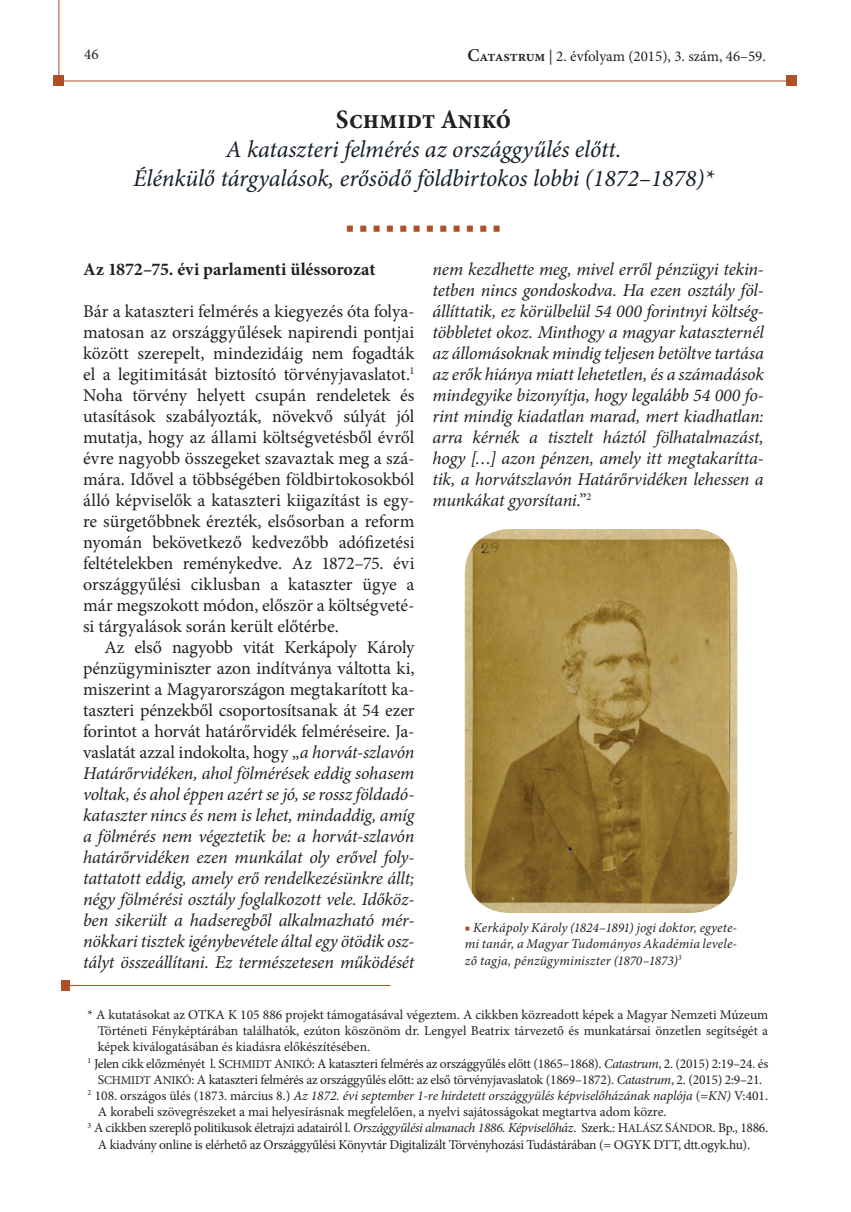
<style>
.page{position:relative;width:851px;height:1212px;background:#fff}
.page>*{position:absolute;margin:0;border:0;box-sizing:border-box;transform-origin:0 0}
.t1{font:700 condensed 27px "Minion Pro";color:#231f20}
.t2{font:italic 24px/28.8px "Minion Pro";letter-spacing:-.005em;color:#161f2a;text-align:center}
.t3{font:21px "Minion Pro";color:#ae4f25}
.t4{font:italic 18px/21px "Minion Pro";letter-spacing:-.015em;color:#231f20;text-align:justify}
.t5{font:18px/21px "Minion Pro";letter-spacing:-.005em;color:#231f20;text-align:justify}
.t6{font:700 18px "Minion Pro";letter-spacing:-.005em;color:#231f20}
.t7{font:15px "Minion Pro";color:#231f20}
.t8{font:13.5px "Minion Pro";letter-spacing:-.02em;color:#231f20}
.t9{font:italic 13.5px/16.5px "Minion Pro";color:#231f20;text-align:justify}
.t10{font:13.5px "Minion Pro";color:#231f20}
.s1{font-weight:600;font-size:18px}
.s2{font-weight:600}
.s3{font-style:normal}
.s4{font-style:normal;color:#fff}
.s5{color:#ae4f25}
.s6{font-size:12px}
.s7{font-style:italic}
</style>
<div class="page">
<hr style="left:59px;top:81px;width:728px;height:1px;background:#ae4f25">
<hr style="left:59px;top:0;width:1px;height:81px;background:#ae4f25">
<div style="left:786px;top:76px;width:10px;height:10px;background:#ae4f25"></div>
<div style="left:54px;top:76px;width:10px;height:10px;background:#ae4f25"></div>
<img style="left:464px;top:529px;width:273px;height:384px">
<hr style="left:61px;top:985px;width:329px;height:1px;background:#ae4f25">
<div style="left:61px;top:980px;width:9px;height:11px;background:#ae4f25"></div>
<p class="t7" style="left:84px;top:45px;width:16px">46</p>
<p class="t7" style="left:467px;top:46px;width:300px"><span class="s1">C</span><span class="s2">atastrum</span> | 2. évfolyam (2015), 3. szám, 46–59.</p>
<h1 class="t1" style="left:336px;top:101px;width:177px">Schmidt Anikó</h1>
<h2 class="t2" style="left:133px;top:135px;width:582px">A kataszteri felmérés az országgyűlés előtt.<br>Élénkülő tárgyalások, erősödő földbirtokos lobbi (1872–1878)*</h2>
<p class="t3" style="left:346px;top:213px;width:157px">■ ■ ■ ■ ■ ■ ■ ■ ■ ■ ■ ■</p>
<p class="t6" style="left:83px;top:256px;width:294px">Az 1872–75. évi parlamenti üléssorozat</p>
<p class="t5" style="left:83px;top:300px;width:333px">Bár a kataszteri felmérés a kiegyezés óta folya&shy;matosan az országgyűlések napirendi pontjai között szerepelt, mindezidáig nem fogadták el a legitimitását biztosító törvényjavaslatot.<sup>1<br></sup>Noha törvény helyett csupán rendeletek és utasítások szabályozták, növekvő súlyát jól mutatja, hogy az állami költségvetésből évről évre nagyobb összegeket szavaztak meg a szá&shy;mára. Idővel a többségében földbirtokosokból álló képviselők a kataszteri kiigazítást is egy&shy;re sürgetőbbnek érezték, elsősorban a reform nyomán bekövetkező kedvezőbb adófizetési feltételekben reménykedve. Az 1872–75. évi országgyűlési ciklusban a kataszter ügye a már megszokott módon, először a költségveté&shy;si tárgyalások során került előtérbe.</p>
<p class="t4" style="left:83px;top:636px;width:333px;text-indent:21px"><span class="s3">Az első nagyobb vitát Kerkápoly Károly pénzügyminiszter azon indítványa váltotta ki, miszerint a Magyarországon megtakarított ka&shy;taszteri pénzekből csoportosítsanak át 54 ezer forintot a horvát határőrvidék felméréseire. Ja&shy;vaslatát azzal indokolta, hogy „</span>a horvát-szlavón Határőrvidéken, ahol fölmérések eddig sohasem voltak, és ahol éppen azért se jó, se rossz földadó&shy;kataszter nincs és nem is lehet, mindaddig, amíg a fölmérés nem végeztetik be: a horvát-szlavón határőrvidéken ezen munkálat oly erővel foly&shy;tattatott eddig, amely erő rendelkezésünkre állt; négy fölmérési osztály foglalkozott vele. Időköz&shy;ben sikerült a hadseregből alkalmazható mér&shy;nökkari tisztek igénybevétele által egy ötödik osz&shy;tályt összeállítani. Ez természetesen működését</p>
<p class="t4" style="left:432px;top:258px;width:333px">nem kezdhette meg, mivel erről pénzügyi tekin&shy;tetben nincs gondoskodva. Ha ezen osztály föl&shy;állíttatik, ez körülbelül 54 000 forintnyi költség&shy;többletet okoz. Minthogy a magyar kataszternél az állomásoknak mindig teljesen betöltve tartása az erők hiánya miatt lehetetlen, és a számadások mindegyike bizonyítja, hogy legalább 54 000 fo&shy;rint mindig kiadatlan marad, mert kiadhatlan: arra kérnék a tisztelt háztól fölhatalmazást, hogy […] azon pénzen, amely itt megtakarítta&shy;tik, a horvátszlavón Határőrvidéken lehessen a munkákat gyorsítani<span class="s3">.”</span><sup>2</sup><span class="s4">,</span><sup>3</sup></p>
<p class="t9" style="left:465px;top:919px;width:274px"><span class="s5">■</span> Kerkápoly Károly (1824–1891) jogi doktor, egyete&shy;mi tanár, a Magyar Tudományos Akadémia levele&shy;ző tagja, pénzügyminiszter (1870–1873)<sup>3</sup></p>
<p class="t10" style="left:87px;top:1005px;width:682px">* A kutatásokat az OTKA K 105 886 projekt támogatásával végeztem. A cikkben közreadott képek a Magyar Nemzeti Múzeum</p>
<p class="t8" style="left:98px;top:1022px;width:671px">Történeti Fényképtárában találhatók, ezúton köszönöm dr. Lengyel Beatrix tárvezető és munkatársai önzetlen segítségét a</p>
<p class="t8" style="left:98px;top:1038px;width:273px">képek kiválogatásában és kiadásra előkészítésében.</p>
<p class="t8" style="left:87px;top:1054px;width:682px"><sup>1</sup> Jelen cikk előzményét l. S<span class="s6">CHMIDT</span> A<span class="s6">NIKÓ</span>: A kataszteri felmérés az országgyűlés előtt (1865–1868). <span class="s7">Catastrum</span>, 2. (2015) 2:19–24. és</p>
<p class="t8" style="left:98px;top:1070px;width:665px">S<span class="s6">CHMIDT</span> A<span class="s6">NIKÓ</span>: A kataszteri felmérés az országgyűlés előtt: az első törvényjavaslatok (1869–1872). <span class="s7">Catastrum</span>, 2. (2015) 2:9–21.</p>
<p class="t9" style="left:87px;top:1087px;width:682px"><sup>2</sup> <span class="s3">108. országos ülés (1873. március 8.)</span> Az 1872. évi september 1-re hirdetett országgyülés képviselőházának naplója <span class="s3">(=</span>KN) <span class="s3">V:401.</span></p>
<p class="t10" style="left:98px;top:1103px;width:570px">A korabeli szövegrészeket a mai helyesírásnak megfelelően, a nyelvi sajátosságokat megtartva adom közre.</p>
<p class="t8" style="left:87px;top:1119px;width:682px"><sup>3</sup> A cikkben szereplő politikusok életrajzi adatairól l. <span class="s7">Országgyűlési almanach 1886. Képviselőház</span>. Szerk.: H<span class="s6">ALÁSZ</span> S<span class="s6">ÁNDOR</span>. Bp., 1886.</p>
<p class="t8" style="left:98px;top:1135px;width:653px">A kiadvány online is elérhető az Országgyűlési Könyvtár Digitalizált Törvényhozási Tudástárában (= OGYK DTT, dtt.ogyk.hu).</p>
</div>
